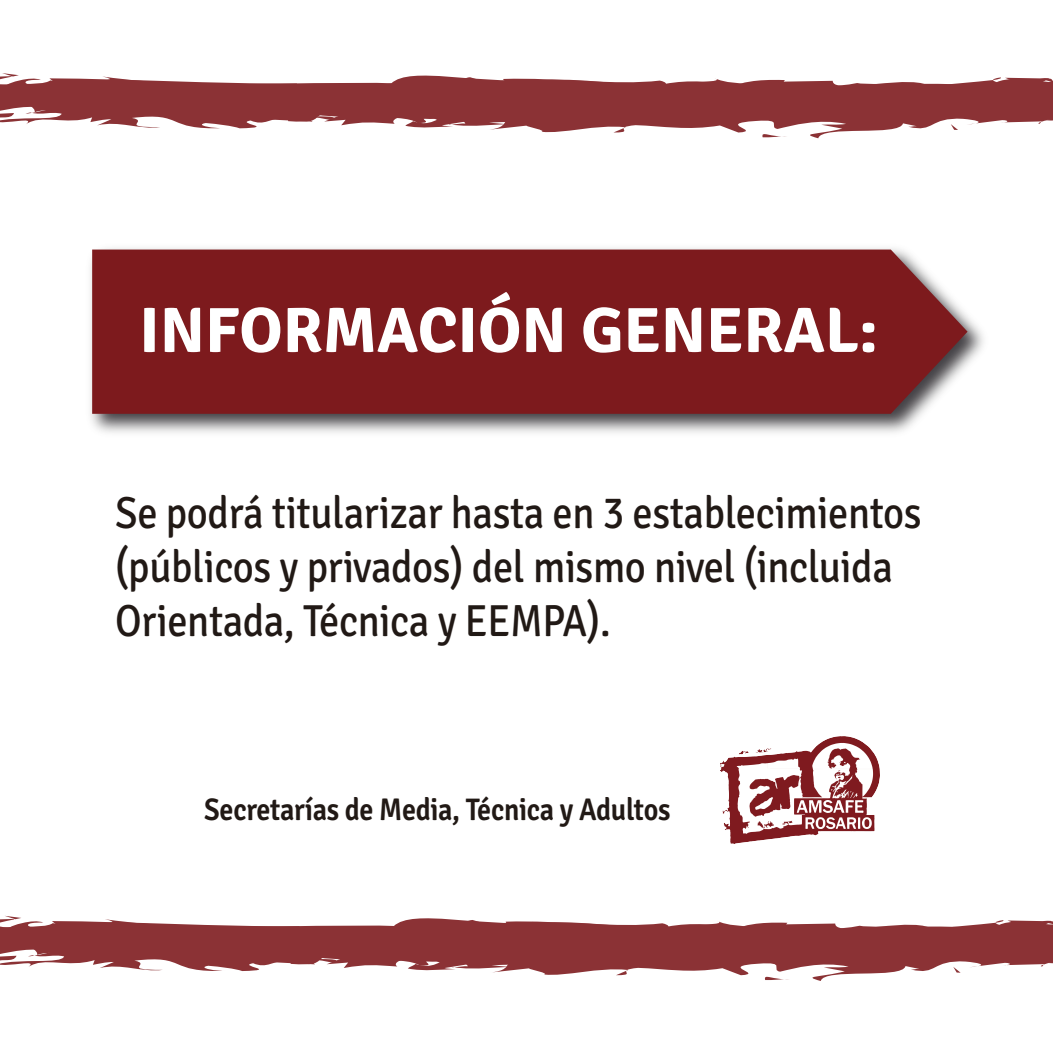
<style>
.page{position:relative;width:1053px;height:1053px;background:#fff}
.page>*{position:absolute;margin:0;border:0;box-sizing:border-box;transform-origin:0 0}
.t1{font:700 63.75px "Signika";color:#fff}
.t2{font:45px/54px "Signika";letter-spacing:-.01em;color:#211915;scale:.9 1}
.t3{font:600 31.25px "Signika";letter-spacing:-.01em;color:#211915;scale:.9 1}
</style>
<div class="page">
<img style="left:90px;top:248px;width:894px;height:185px">
<div style="left:92px;top:249px;width:875px;height:165px;background:#7d1a1d"></div>
<img style="left:720px;top:736px;width:159px;height:107px">
<svg style="left:0;top:915px;width:1052px;height:65px;fill:#8b3235"></svg>
<svg style="left:616px;top:969px;width:16px;height:6px"></svg>
<svg style="left:953px;top:966px;width:7px;height:6px"></svg>
<svg style="left:763px;top:972px;width:27px;height:8px"></svg>
<svg style="left:0;top:73px;width:1052px;height:65px;fill:#8b3235"></svg>
<svg style="left:613px;top:127px;width:16px;height:5px"></svg>
<svg style="left:950px;top:124px;width:8px;height:6px"></svg>
<svg style="left:760px;top:130px;width:27px;height:7px"></svg>
<h1 class="t1" style="left:139px;top:292px;width:740px">INFORMACIÓN GENERAL:</h1>
<p class="t2" style="left:115px;top:487px;width:897px">Se podrá titularizar hasta en 3 establecimientos (públicos y privados) del mismo nivel (incluida<br>Orientada, Técnica y EEMPA).</p>
<p class="t3" style="left:204px;top:791px;width:519px">Secretarías de Media, Técnica y Adultos</p>
</div>
